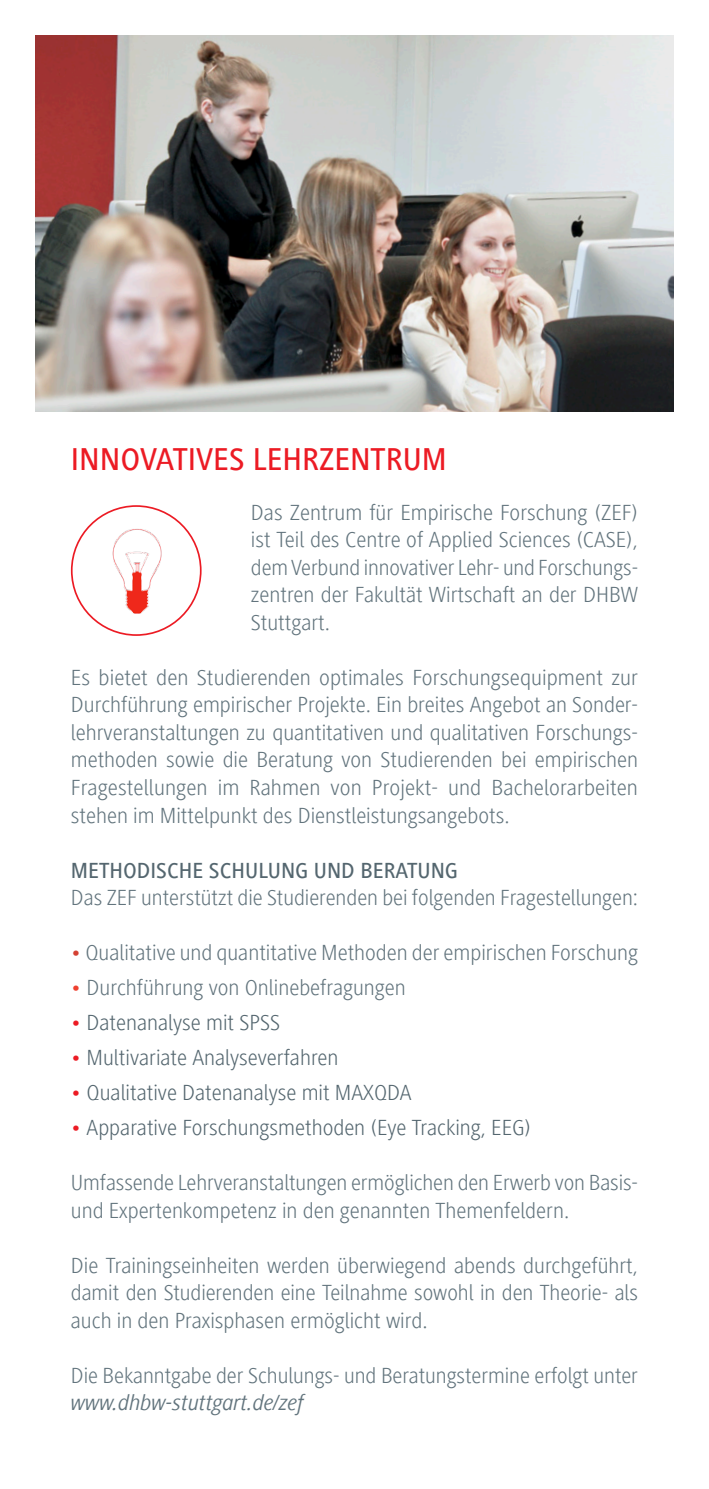
<style>
.page{position:relative;width:709px;height:1489px;background:#fff}
.page>*{position:absolute;margin:0;border:0;box-sizing:border-box;transform-origin:0 0}
.t1{font:500 32.5px "Generis Sans Com";color:#ec1b24}
.t2{font:300 22.5px/27.5px "Generis Sans Com";color:#62747d;text-align:justify}
.t3{font:300 22.5px "Generis Sans Com";color:#54666f}
.t4{font:500 22.5px "Generis Sans Com";color:#54666f}
.s1{color:#d44133}
.s2{color:#ef402f}
.s3{color:#ec1b24}
.s4{font-weight:400;font-style:italic}
</style>
<div class="page">
<img style="left:35px;top:35px;width:638px;height:376px">
<img style="left:76px;top:511px;width:122px;height:120px">
<p class="t1" style="left:71px;top:442px;width:377px">INNOVATIVES LEHRZENTRUM</p>
<p class="t2" style="left:251px;top:499px;width:388px">Das Zentrum für Empirische Forschung (ZEF) ist Teil des Centre of Applied Sciences (CASE), dem Verbund innovativer Lehr- und Forschungs&shy;zentren der Fakultät Wirtschaft an der DHBW Stuttgart.</p>
<p class="t2" style="left:71px;top:664px;width:568px">Es bietet den Studierenden optimales Forschungsequipment zur Durchführung empirischer Projekte. Ein breites Angebot an Sonder&shy;lehrveranstaltungen zu quantitativen und qualitativen Forschungs&shy;methoden sowie die Beratung von Studierenden bei empirischen Fragestellungen im Rahmen von Projekt- und Bachelorarbeiten stehen im Mittelpunkt des Dienstleistungsangebots.</p>
<p class="t4" style="left:71px;top:857px;width:388px">METHODISCHE SCHULUNG UND BERATUNG</p>
<p class="t2" style="left:71px;top:884px;width:568px">Das ZEF unterstützt die Studierenden bei folgenden Fragestellungen:</p>
<p class="t2" style="left:71px;top:939px;width:568px"><span class="s1">•</span> Qualitative und quantitative Methoden der empirischen Forschung</p>
<p class="t2" style="left:71px;top:974px;width:336px"><span class="s2">•</span> Durchführung von Onlinebefragungen</p>
<p class="t3" style="left:71px;top:1010px;width:211px"><span class="s3">•</span> Datenanalyse mit SPSS</p>
<p class="t3" style="left:71px;top:1045px;width:269px"><span class="s3">•</span> Multivariate Analyseverfahren</p>
<p class="t3" style="left:71px;top:1080px;width:342px"><span class="s3">•</span> Qualitative Datenanalyse mit MAXQDA</p>
<p class="t3" style="left:71px;top:1115px;width:461px"><span class="s3">•</span> Apparative Forschungsmethoden (Eye Tracking, EEG)</p>
<p class="t2" style="left:71px;top:1169px;width:568px">Umfassende Lehrveranstaltungen ermöglichen den Erwerb von Basis&shy;und Expertenkompetenz in den genannten Themenfeldern.</p>
<p class="t2" style="left:71px;top:1251px;width:568px">Die Trainingseinheiten werden überwiegend abends durchgeführt, damit den Studierenden eine Teilnahme sowohl in den Theorie- als auch in den Praxisphasen ermöglicht wird.</p>
<p class="t2" style="left:71px;top:1361px;width:568px">Die Bekanntgabe der Schulungs- und Beratungstermine erfolgt unter <span class="s4">www.dhbw-stuttgart.de/zef</span></p>
</div>
